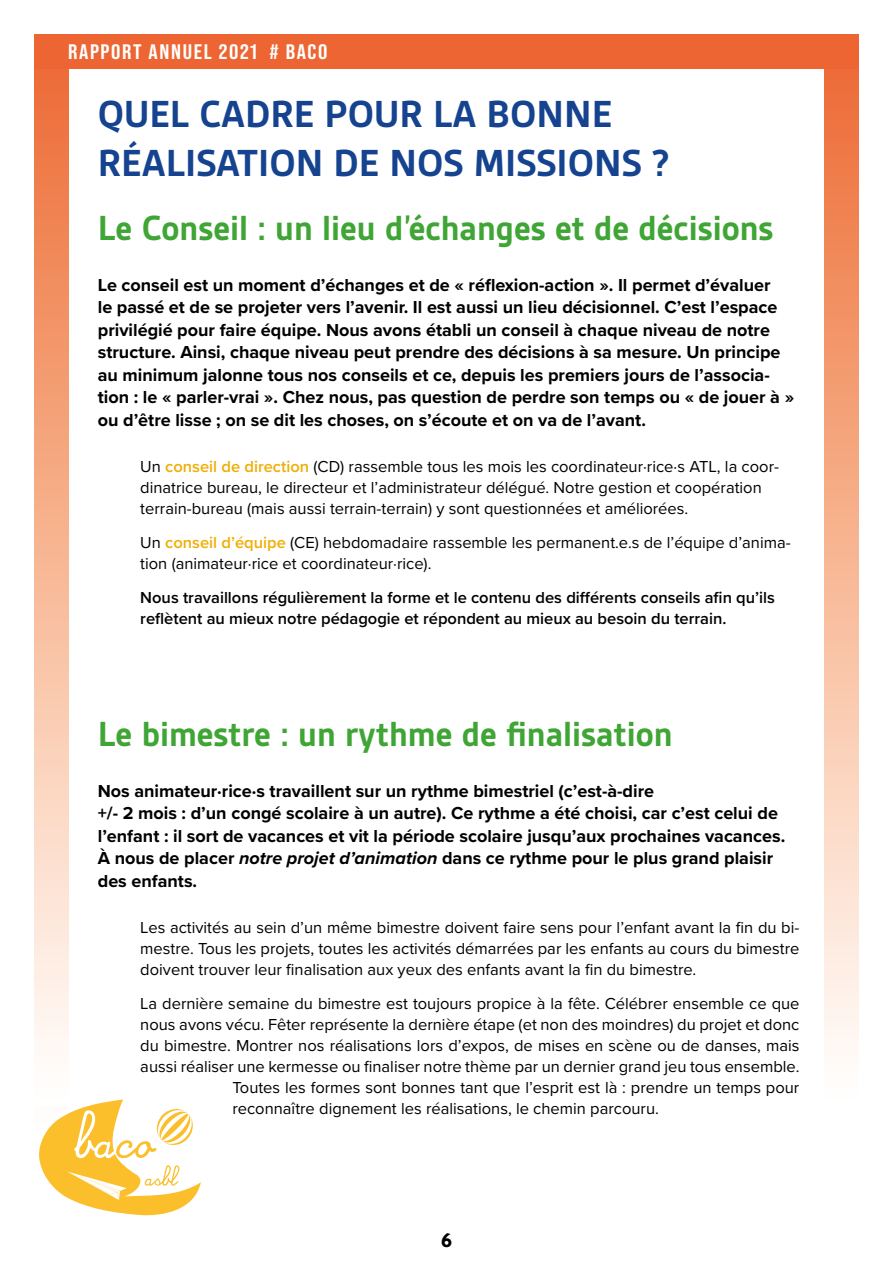
<style>
.page{position:relative;width:893px;height:1263px;background:#fff}
.page>*{position:absolute;margin:0;border:0;box-sizing:border-box;transform-origin:0 0}
.t1{font:700 40.5px/48.6px "Gesta";color:#15438f}
.t2{font:700 37.5px "Gesta";color:#3fa535}
.t3{font:700 21px "Bebas Neue Pro";letter-spacing:.07em;color:#fff;scale:1.11 1}
.t4{font:700 21px "Agenda";color:#000}
.t5{font:700 18px/22.5px "Proxima Nova";color:#000}
.t6{font:16.5px/21px "Proxima Nova";color:#000}
.t7{font:600 16.5px/21px "Proxima Nova";color:#000}
.s1{font-weight:600;color:#f0ae04}
.s2{font-style:italic}
</style>
<div class="page">
<svg style="left:39px;top:1099px;width:162px;height:117px"></svg>
<div style="left:34px;top:34px;width:34px;height:1072px;background:linear-gradient(to bottom,#ed6a2f,#fff)"></div>
<div style="left:825px;top:34px;width:34px;height:1072px;background:linear-gradient(to bottom,#ed6a2f,#fff)"></div>
<div style="left:34px;top:34px;width:825px;height:34px;background:#ec6532"></div>
<p class="t3" style="left:68px;top:40px;width:235px">RAPPORT ANNUEL 2021 # BACO</p>
<h1 class="t1" style="left:98px;top:90px;width:574px">QUEL CADRE POUR LA BONNE<br>RÉALISATION DE NOS MISSIONS ?</h1>
<h2 class="t2" style="left:98px;top:207px;width:677px">Le Conseil : un lieu d’échanges et de décisions</h2>
<p class="t5" style="left:98px;top:273px;width:698px">Le conseil est un moment d’échanges et de « réflexion-action ». Il permet d’évaluer<br>le passé et de se projeter vers l’avenir. Il est aussi un lieu décisionnel. C’est l’espace privilégié pour faire équipe. Nous avons établi un conseil à chaque niveau de notre structure. Ainsi, chaque niveau peut prendre des décisions à sa mesure. Un principe au minimum jalonne tous nos conseils et ce, depuis les premiers jours de l’associa&shy;tion : le « parler-vrai ». Chez nous, pas question de perdre son temps ou « de jouer à » ou d’être lisse ; on se dit les choses, on s’écoute et on va de l’avant.</p>
<p class="t6" style="left:140px;top:455px;width:640px">Un <span class="s1">conseil de direction</span> (CD) rassemble tous les mois les coordinateur·rice·s ATL, la coor&shy;dinatrice bureau, le directeur et l’administrateur délégué. Notre gestion et coopération terrain-bureau (mais aussi terrain-terrain) y sont questionnées et améliorées.</p>
<p class="t6" style="left:140px;top:531px;width:652px">Un <span class="s1">conseil d’équipe</span> (CE) hebdomadaire rassemble les permanent.e.s de l’équipe d’anima&shy;tion (animateur·rice et coordinateur·rice).</p>
<p class="t7" style="left:140px;top:586px;width:636px">Nous travaillons régulièrement la forme et le contenu des différents conseils afin qu’ils reflètent au mieux notre pédagogie et répondent au mieux au besoin du terrain.</p>
<h2 class="t2" style="left:98px;top:713px;width:576px">Le bimestre : un rythme de finalisation</h2>
<p class="t5" style="left:98px;top:779px;width:689px">Nos animateur·rice·s travaillent sur un rythme bimestriel (c’est-à-dire<br>+/- 2 mois : d’un congé scolaire à un autre). Ce rythme a été choisi, car c’est celui de l’enfant : il sort de vacances et vit la période scolaire jusqu’aux prochaines vacances.<br>À nous de placer <span class="s2">notre projet d’animation</span> dans ce rythme pour le plus grand plaisir des enfants.</p>
<p class="t6" style="left:140px;top:916px;width:661px;text-align:justify">Les activités au sein d’un même bimestre doivent faire sens pour l’enfant avant la fin du bi&shy;mestre. Tous les projets, toutes les activités démarrées par les enfants au cours du bimestre doivent trouver leur finalisation aux yeux des enfants avant la fin du bimestre.</p>
<p class="t6" style="left:140px;top:992px;width:661px">La dernière semaine du bimestre est toujours propice à la fête. Célébrer ensemble ce que</p>
<p class="t6" style="left:140px;top:1013px;width:661px">nous avons vécu. Fêter représente la dernière étape (et non des moindres) du projet et donc</p>
<p class="t6" style="left:140px;top:1034px;width:661px">du bimestre. Montrer nos réalisations lors d’expos, de mises en scène ou de danses, mais</p>
<p class="t6" style="left:140px;top:1055px;width:661px">aussi réaliser une kermesse ou finaliser notre thème par un dernier grand jeu tous ensemble.</p>
<p class="t6" style="left:232px;top:1076px;width:568px">Toutes les formes sont bonnes tant que l’esprit est là : prendre un temps pour</p>
<p class="t6" style="left:232px;top:1097px;width:428px">reconnaître dignement les réalisations, le chemin parcouru.</p>
<p class="t4" style="left:441px;top:1229px;width:12px">6</p>
</div>
